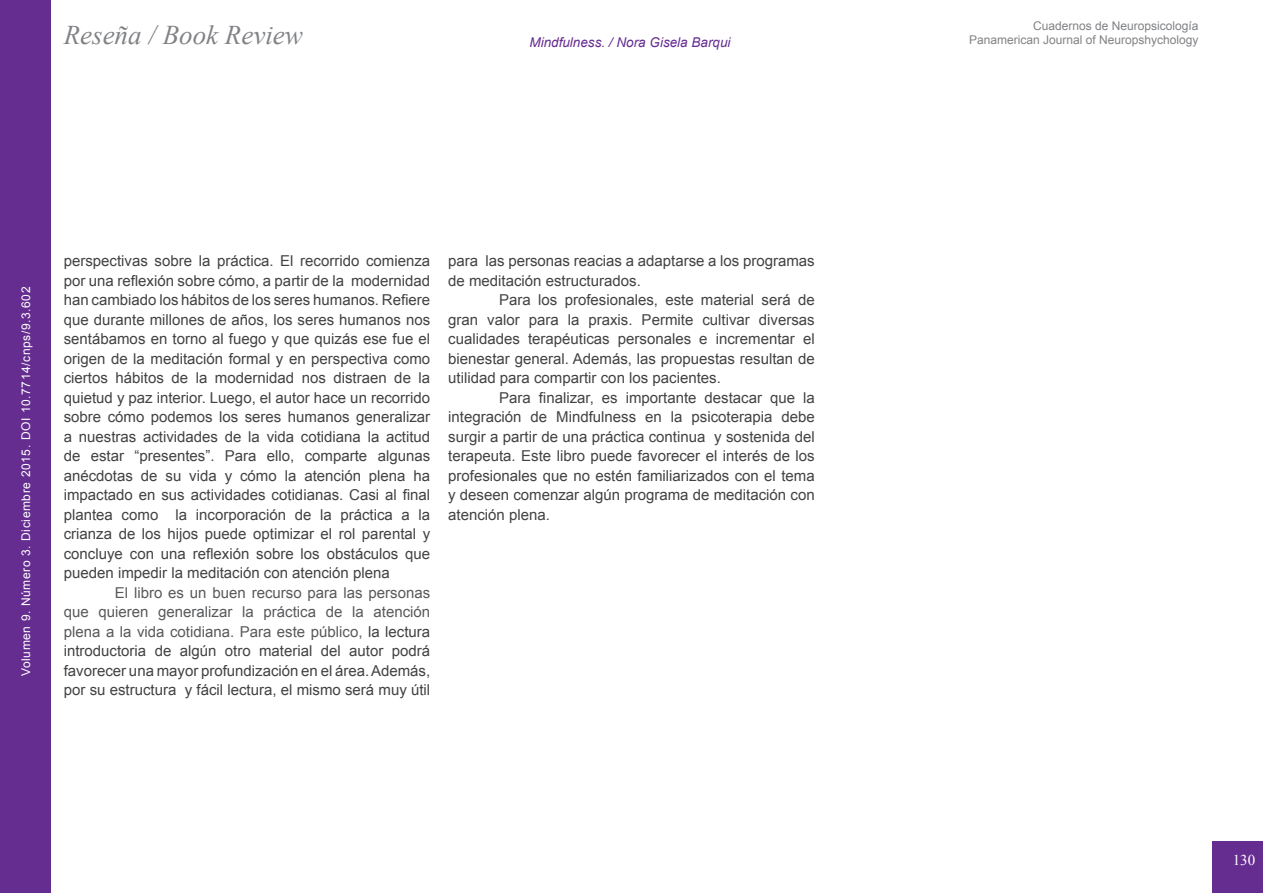
<style>
.page{position:relative;width:1263px;height:893px;background:#fff}
.page>*{position:absolute;margin:0;border:0;box-sizing:border-box;transform-origin:0 0}
.t1{font:italic 27px "Times New Roman";color:#808285}
.t2{font:15px/19.5px "Arial";color:#424242;text-align:justify}
.t3{font:15px "Times New Roman";color:#fff}
.t4{font:italic 13.5px "Arial";color:#662d91}
.t5{font:12px "Arial";color:#808285}
.t6{font:12px "Arial";letter-spacing:.05em;color:#fff}
.s1{color:#58595b}
</style>
<div class="page">
<div style="left:0;top:0;width:51px;height:893px;background:#662d91"></div>
<div style="left:1212px;top:841px;width:51px;height:52px;background:#662d91"></div>
<p class="t5" style="left:1033px;top:18px;width:167px">Cuadernos de Neuropsicología</p>
<h1 class="t1" style="left:64px;top:17px;width:241px">Reseña / Book Review</h1>
<p class="t5" style="left:969px;top:32px;width:231px">Panamerican Journal of Neuropshychology</p>
<p class="t4" style="left:529px;top:34px;width:203px">Mindfulness. / Nora Gisela Barqui</p>
<p class="t6" style="left:18px;top:676px;width:391px;rotate:-90deg">Volumen 9. Número 3. Diciembre 2015. DOI 10.7714/cnps/9.3.602</p>
<p class="t2" style="left:64px;top:251px;width:368px">perspectivas sobre la práctica. El recorrido comienza por una reflexión sobre cómo, a partir de la modernidad han cambiado los hábitos de los seres humanos. Refiere que durante millones de años, los seres humanos nos sentábamos en torno al fuego y que quizás ese fue el origen de la meditación formal y en perspectiva como ciertos hábitos de la modernidad nos distraen de la quietud y paz interior. Luego, el autor hace un recorrido sobre cómo podemos los seres humanos generalizar a nuestras actividades de la vida cotidiana la actitud de estar “presentes”. Para ello, comparte algunas anécdotas de su vida y cómo la atención plena ha impactado en sus actividades cotidianas. Casi al final plantea como la incorporación de la práctica a la crianza de los hijos puede optimizar el rol parental y concluye con una reflexión sobre los obstáculos que pueden impedir la meditación con atención plena</p>
<p class="t2" style="left:64px;top:583px;width:368px;text-indent:51px"><span class="s1">El libro es un buen recurso para las personas que quieren generalizar la práctica de la atención plena a la vida cotidiana. Para este público,</span> la lectura introductoria de algún otro material del autor podrá favorecer una mayor profundización en el área. Además, por su estructura y fácil lectura, el mismo será muy útil</p>
<p class="t2" style="left:448px;top:251px;width:368px">para las personas reacias a adaptarse a los programas de meditación estructurados.</p>
<p class="t2" style="left:448px;top:290px;width:368px;text-indent:51px">Para los profesionales, este material será de gran valor para la praxis. Permite cultivar diversas cualidades terapéuticas personales e incrementar el bienestar general. Además, las propuestas resultan de utilidad para compartir con los pacientes.</p>
<p class="t2" style="left:448px;top:388px;width:368px;text-indent:51px">Para finalizar, es importante destacar que la integración de Mindfulness en la psicoterapia debe surgir a partir de una práctica continua y sostenida del terapeuta. Este libro puede favorecer el interés de los profesionales que no estén familiarizados con el tema y deseen comenzar algún programa de meditación con atención plena.</p>
<p class="t3" style="left:1233px;top:850px;width:24px">130</p>
</div>
